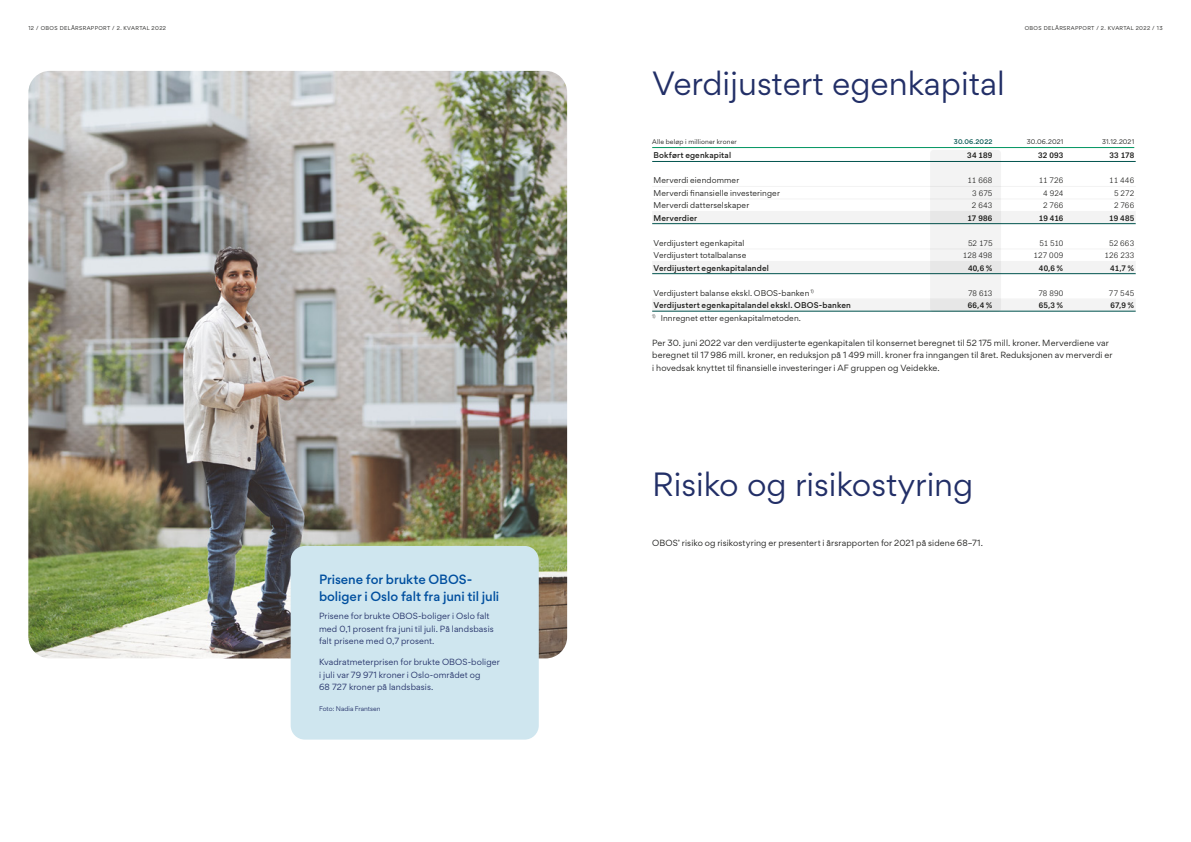
<style>
.page{position:relative;width:1191px;height:842px;background:#fff}
.page>*{position:absolute;margin:0;border:0;box-sizing:border-box;transform-origin:0 0}
.t1{font:30px "Gordita";color:#222f67}
.t2{font:500 12px/17px "Gordita";letter-spacing:-.005em;color:#004f9f}
.t3{font:8px/12.5px "Gordita";letter-spacing:.015em;color:#1d1d1b}
.t4{font:8px/12.5px "Gordita";letter-spacing:.015em;color:#222f67}
.t5{font:7.5px "Gordita";letter-spacing:.015em;color:#1d1d1b}
.t6{font:500 7.5px "Gordita";letter-spacing:.015em;color:#1d1d1b}
.t7{font:300 7.5px "Atlas Grotesk";letter-spacing:.02em;color:#1d1d1b}
.t8{font:500 7.5px "Atlas Grotesk";letter-spacing:.03em;color:#1d1d1b}
.t9{font:6px "Gordita";letter-spacing:.025em;color:#1d1d1b}
.t10{font:6px "Gordita";color:#222f67}
.t11{font:500 6px "Gordita";letter-spacing:.02em;color:#00534e}
.t12{font:5px "Gordita";letter-spacing:.07em;color:#1d1d1b}
</style>
<div class="page">
<hr style="left:652px;top:147px;width:482px;height:1px;background:#009560">
<hr style="left:652px;top:161px;width:483px;height:1px;background:#00534e">
<hr style="left:652px;top:186px;width:483px;height:1px;background:#f3f3f3">
<hr style="left:652px;top:199px;width:483px;height:1px;background:#f3f3f3">
<hr style="left:652px;top:211px;width:483px;height:1px;background:#f3f3f3">
<div style="left:652px;top:212px;width:483px;height:12px;background:#f3f3f3"></div>
<hr style="left:652px;top:223px;width:483px;height:1px;background:#00534e">
<hr style="left:652px;top:249px;width:483px;height:1px;background:#f3f3f3">
<hr style="left:652px;top:261px;width:483px;height:1px;background:#f3f3f3">
<div style="left:652px;top:262px;width:483px;height:12px;background:#f3f3f3"></div>
<hr style="left:652px;top:273px;width:483px;height:1px;background:#00534e">
<div style="left:652px;top:299px;width:483px;height:12px;background:#f3f3f3"></div>
<hr style="left:652px;top:311px;width:483px;height:1px;background:#00534e">
<div style="left:930px;top:150px;width:71px;height:162px;background:#f3f3f3;border-radius:4px"></div>
<img style="left:28px;top:71px;width:539px;height:587px">
<div style="left:291px;top:546px;width:248px;height:194px;background:#cfe6ef;border-radius:14px"></div>
<p class="t12" style="left:28px;top:24px;width:139px">12 / OBOS DELÅRSRAPPORT / 2. KVARTAL 2022</p>
<p class="t12" style="left:1024px;top:24px;width:139px">OBOS DELÅRSRAPPORT / 2. KVARTAL 2022 / 13</p>
<h1 class="t1" style="left:652px;top:62px;width:354px">Verdijustert egenkapital</h1>
<p class="t9" style="left:652px;top:137px;width:86px">Alle beløp i millioner kroner</p>
<p class="t11" style="left:954px;top:137px;width:40px">30.06.2022</p>
<p class="t9" style="left:1026px;top:137px;width:38px">30.06.2021</p>
<p class="t9" style="left:1102px;top:137px;width:34px">31.12.2021</p>
<p class="t6" style="left:653px;top:150px;width:79px">Bokført egenkapital</p>
<p class="t8" style="left:967px;top:149px;width:27px">34 189</p>
<p class="t8" style="left:1038px;top:149px;width:27px">32 093</p>
<p class="t8" style="left:1109px;top:149px;width:26px">33 178</p>
<p class="t5" style="left:653px;top:175px;width:87px">Merverdi eiendommer</p>
<p class="t7" style="left:967px;top:175px;width:26px">11 668</p>
<p class="t7" style="left:1038px;top:175px;width:26px">11 726</p>
<p class="t7" style="left:1109px;top:175px;width:26px">11 446</p>
<p class="t5" style="left:653px;top:187px;width:128px">Merverdi finansielle investeringer</p>
<p class="t7" style="left:972px;top:187px;width:22px">3 675</p>
<p class="t7" style="left:1043px;top:187px;width:22px">4 924</p>
<p class="t7" style="left:1114px;top:187px;width:22px">5 272</p>
<p class="t5" style="left:653px;top:200px;width:97px">Merverdi datterselskaper</p>
<p class="t7" style="left:972px;top:200px;width:22px">2 643</p>
<p class="t7" style="left:1043px;top:200px;width:22px">2 766</p>
<p class="t7" style="left:1114px;top:200px;width:22px">2 766</p>
<p class="t6" style="left:653px;top:212px;width:45px">Merverdier</p>
<p class="t8" style="left:967px;top:212px;width:26px">17 986</p>
<p class="t8" style="left:1038px;top:212px;width:26px">19 416</p>
<p class="t8" style="left:1109px;top:212px;width:27px">19 485</p>
<p class="t5" style="left:653px;top:237px;width:92px">Verdijustert egenkapital</p>
<p class="t7" style="left:968px;top:237px;width:26px">52 175</p>
<p class="t7" style="left:1039px;top:237px;width:25px">51 510</p>
<p class="t7" style="left:1109px;top:237px;width:27px">52 663</p>
<p class="t5" style="left:653px;top:250px;width:94px">Verdijustert totalbalanse</p>
<p class="t7" style="left:962px;top:250px;width:31px">128 498</p>
<p class="t7" style="left:1033px;top:250px;width:31px">127 009</p>
<p class="t7" style="left:1104px;top:250px;width:31px">126 233</p>
<p class="t6" style="left:653px;top:262px;width:117px">Verdijustert egenkapitalandel</p>
<p class="t8" style="left:968px;top:262px;width:26px">40,6 %</p>
<p class="t8" style="left:1039px;top:262px;width:26px">40,6 %</p>
<p class="t8" style="left:1110px;top:262px;width:25px">41,7 %</p>
<p class="t5" style="left:653px;top:287px;width:162px">Verdijustert balanse ekskl. OBOS-banken <sup>1)</sup></p>
<p class="t7" style="left:968px;top:287px;width:26px">78 613</p>
<p class="t7" style="left:1038px;top:287px;width:27px">78 890</p>
<p class="t7" style="left:1109px;top:287px;width:27px">77 545</p>
<p class="t6" style="left:653px;top:300px;width:199px">Verdijustert egenkapitalandel ekskl. OBOS-banken</p>
<p class="t8" style="left:967px;top:299px;width:26px">66,4 %</p>
<p class="t8" style="left:1038px;top:299px;width:26px">65,3 %</p>
<p class="t8" style="left:1110px;top:299px;width:25px">67,9 %</p>
<p class="t5" style="left:652px;top:312px;width:150px"><sup>1)</sup> Innregnet etter egenkapitalmetoden.</p>
<p class="t3" style="left:652px;top:336px;width:462px">Per 30. juni 2022 var den verdijusterte egenkapitalen til konsernet beregnet til 52 175 mill. kroner. Merverdiene var beregnet til 17 986 mill. kroner, en reduksjon på 1 499 mill. kroner fra inngangen til året. Reduksjonen av merverdi er i hovedsak knyttet til finansielle investeringer i AF gruppen og Veidekke.</p>
<h2 class="t2" style="left:319px;top:571px;width:182px">Prisene for brukte OBOS&shy;boliger i Oslo falt fra juni til juli</h2>
<p class="t4" style="left:319px;top:610px;width:176px">Prisene for brukte OBOS-boliger i Oslo falt med 0,1 prosent fra juni til juli. På landsbasis falt -prisene med 0,7 prosent.</p>
<p class="t4" style="left:319px;top:656px;width:182px">Kvadratmeterprisen for brukte OBOS-boliger i juli var 79 971 kroner i Oslo-området og<br>68 727 kroner på landsbasis.</p>
<p class="t10" style="left:319px;top:704px;width:63px">Foto: Nadia Frantsen</p>
<h1 class="t1" style="left:652px;top:462px;width:323px">Risiko og risikostyring</h1>
<p class="t3" style="left:652px;top:536px;width:332px">OBOS’ risiko og risikostyring er presentert i årsrapporten for 2021 på sidene 68–71.</p>
</div>
